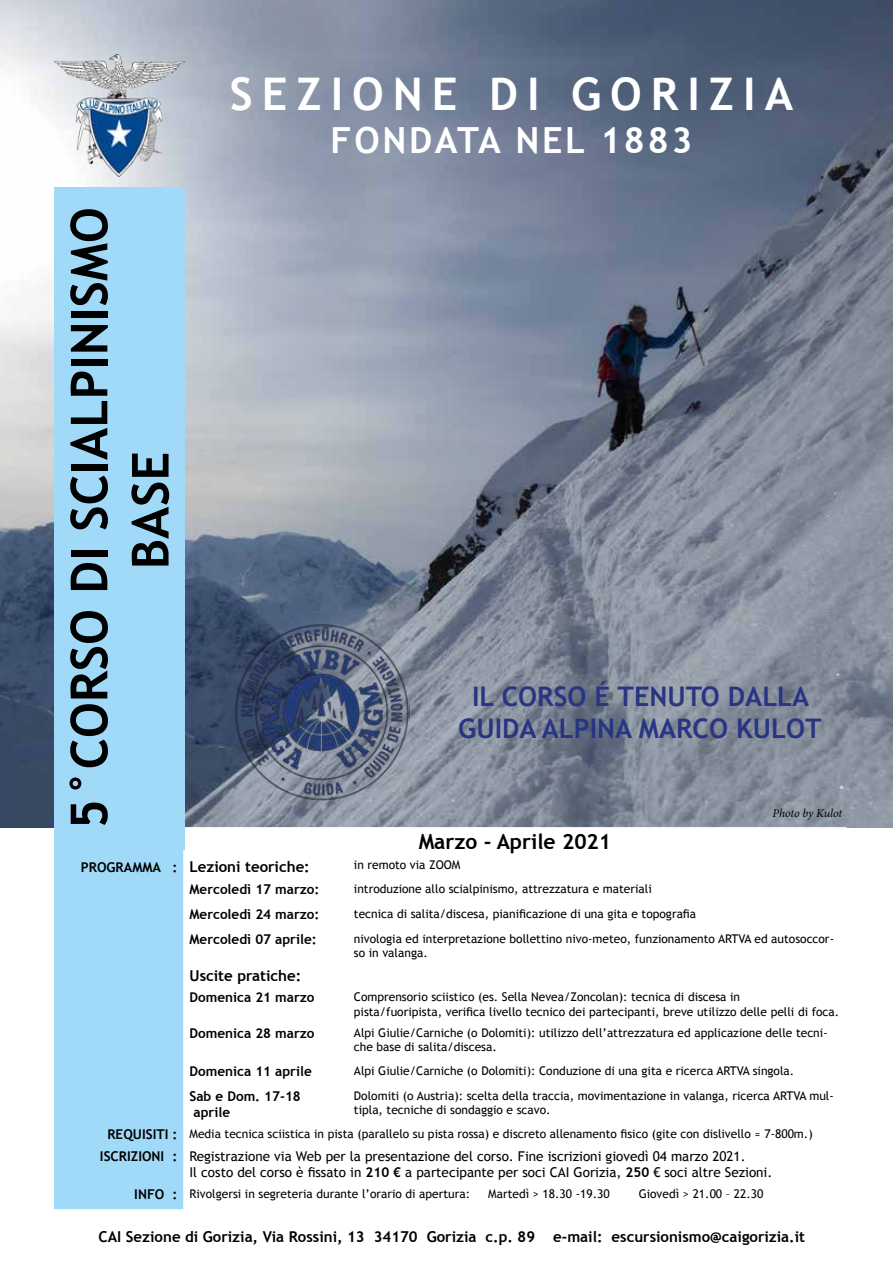
<style>
.page{position:relative;width:893px;height:1263px;background:#fff}
.page>*{position:absolute;margin:0;border:0;box-sizing:border-box;transform-origin:0 0}
.t1{font:700 51px/61.2px "Trebuchet MS";color:#000;text-align:center}
.t2{font:700 45px "Trebuchet MS";letter-spacing:.2em;color:#fff}
.t3{font:700 36px "Trebuchet MS";letter-spacing:.075em;color:#fff}
.t4{font:700 27px/32.4px "Trebuchet MS";color:#283583;text-align:center}
.t5{font:700 21px "Trebuchet MS";color:#000}
.t6{font:700 15px "Trebuchet MS";color:#000}
.t7{font:13.5px/16.2px "Trebuchet MS";color:#000}
.t8{font:700 13.5px/16.2px "Trebuchet MS";color:#000}
.t9{font:12px/14.4px "Trebuchet MS";color:#000}
.t10{font:italic 12px "Minion Pro";letter-spacing:-.01em;color:#000}
.s1{font-size:13.5px}
.s2{font-weight:700;font-size:13.5px}
.s3{font-weight:700}
</style>
<div class="page">
<img style="left:0;top:0;width:893px;height:827px">
<img style="left:54px;top:54px;width:130px;height:122px">
<div style="left:54px;top:849px;width:130px;height:360px;background:#a1daf8"></div>
<div style="left:54px;top:187px;width:130px;height:662px;background:#a1daf8"></div>
<img style="left:234px;top:622px;width:176px;height:181px">
<h1 class="t1" style="left:59px;top:829px;width:623px;rotate:-90deg">5°CORSO DI SCIALPINISMO<br>BASE</h1>
<h2 class="t2" style="left:230px;top:66px;width:565px">SEZIONE DI GORIZIA</h2>
<h3 class="t3" style="left:331px;top:118px;width:363px">FONDATA NEL 1883</h3>
<h3 class="t4" style="left:458px;top:680px;width:365px">IL CORSO É TENUTO DALLA<br>GUIDA ALPINA MARCO KULOT</h3>
<h3 class="t5" style="left:419px;top:828px;width:194px">Marzo - Aprile 2021</h3>
<p class="t10" style="left:772px;top:805px;width:71px">Photo by Kulot</p>
<p class="t6" style="left:81px;top:857px;width:230px"><span class="s1">PROGRAMMA :</span> Lezioni teoriche:</p>
<p class="t9" style="left:354px;top:858px;width:108px">in remoto via ZOOM</p>
<p class="t8" style="left:190px;top:881px;width:131px">Mercoledì 17 marzo:</p>
<p class="t9" style="left:354px;top:881px;width:299px">introduzione allo scialpinismo, attrezzatura e materiali</p>
<p class="t8" style="left:190px;top:906px;width:131px">Mercoledì 24 marzo:</p>
<p class="t9" style="left:354px;top:906px;width:344px">tecnica di salita/discesa, pianificazione di una gita e topografia</p>
<p class="t8" style="left:190px;top:931px;width:129px">Mercoledì 07 aprile:</p>
<p class="t9" style="left:354px;top:932px;width:482px">nivologia ed interpretazione bollettino nivo-meteo, funzionamento ARTVA ed autosoccor&shy;so in valanga.</p>
<p class="t6" style="left:190px;top:966px;width:113px">Uscite pratiche:</p>
<p class="t8" style="left:190px;top:989px;width:127px">Domenica 21 marzo</p>
<p class="t9" style="left:354px;top:990px;width:487px">Comprensorio sciistico (es. Sella Nevea/Zoncolan): tecnica di discesa in<br>pista/fuoripista, verifica livello tecnico dei partecipanti, breve utilizzo delle pelli di foca.</p>
<p class="t8" style="left:190px;top:1025px;width:127px">Domenica 28 marzo</p>
<p class="t9" style="left:354px;top:1025px;width:475px">Alpi Giulie/Carniche (o Dolomiti): utilizzo dell’attrezzatura ed applicazione delle tecni&shy;che base di salita/discesa.</p>
<p class="t8" style="left:190px;top:1063px;width:124px">Domenica 11 aprile</p>
<p class="t9" style="left:354px;top:1063px;width:442px">Alpi Giulie/Carniche (o Dolomiti): Conduzione di una gita e ricerca ARTVA singola.</p>
<p class="t8" style="left:194px;top:1088px;width:109px;text-indent:-4px">Sab e Dom. 17-18 aprile</p>
<p class="t9" style="left:354px;top:1089px;width:481px">Dolomiti (o Austria): scelta della traccia, movimentazione in valanga, ricerca ARTVA mul&shy;tipla, tecniche di sondaggio e scavo.</p>
<p class="t9" style="left:107px;top:1127px;width:707px"><span class="s2">REQUISITI :</span> Media tecnica sciistica in pista (parallelo su pista rossa) e discreto allenamento fisico (gite con dislivello ≈ 7-800m.)</p>
<p class="t7" style="left:189px;top:1148px;width:584px;text-indent:-90px"><span class="s3">ISCRIZIONI :</span> Registrazione via Web per la presentazione del corso. Fine iscrizioni giovedì 04 marzo 2021.<br>Il costo del corso è fissato in <span class="s3">210 €</span> a partecipante per soci CAI Gorizia, <span class="s3">250</span> € soci altre Sezioni.</p>
<p class="t9" style="left:134px;top:1187px;width:337px"><span class="s2">INFO :</span> Rivolgersi in segreteria durante l’orario di apertura:</p>
<p class="t9" style="left:488px;top:1187px;width:123px">Martedì &gt; 18.30 -19.30</p>
<p class="t9" style="left:639px;top:1187px;width:126px">Giovedì &gt; 21.00 – 22.30</p>
<p class="t6" style="left:99px;top:1227px;width:708px">CAI Sezione di Gorizia, Via Rossini, 13 34170 Gorizia c.p. 89 e-mail: escursionismo@caigorizia.it</p>
</div>
